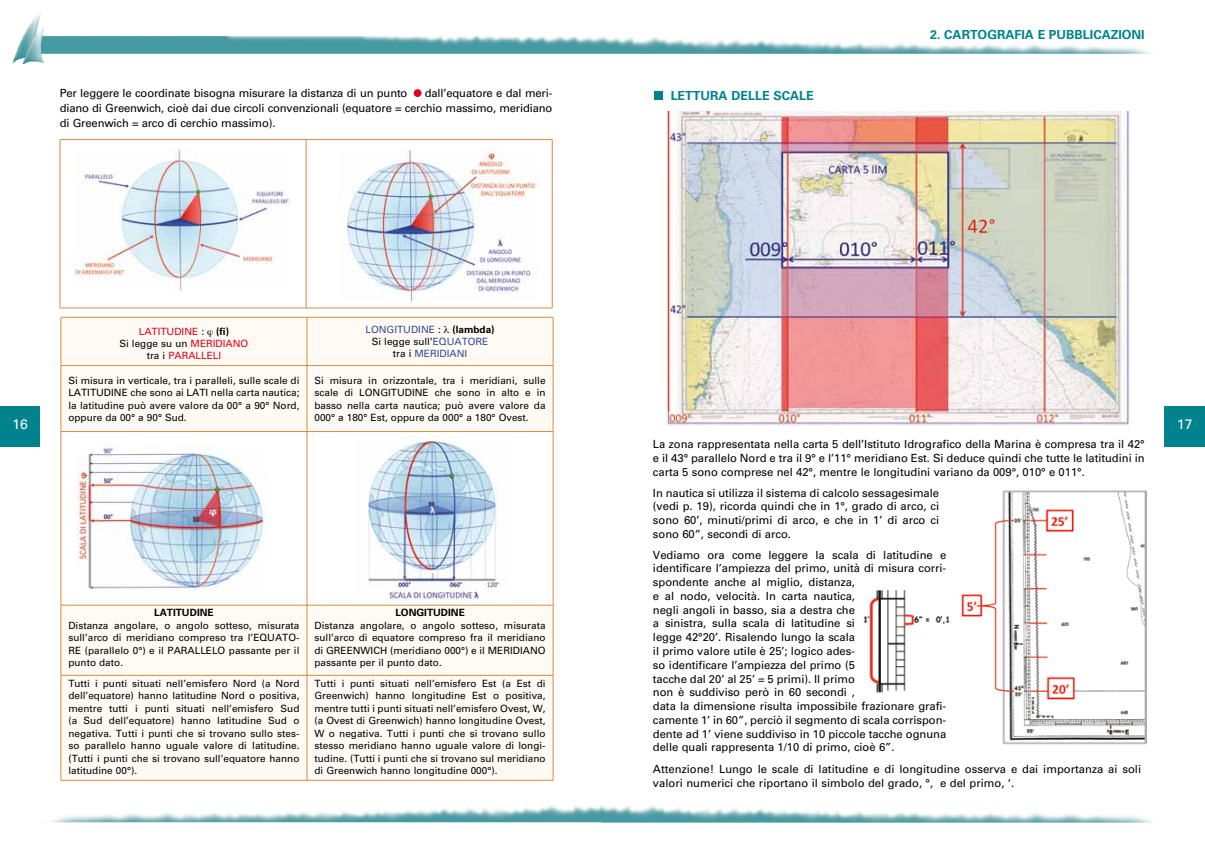
<style>
.page{position:relative;width:1205px;height:851px;background:#fff}
.page>*{position:absolute;margin:0;border:0;box-sizing:border-box;transform-origin:0 0}
.t1{font:13.75px "Univers";color:#fff}
.t2{font:700 12.5px "Univers";color:#00838d}
.t3{font:11.25px/13.8px "Univers";letter-spacing:-.005em;color:#000;text-align:justify}
.t4{font:10px/12.5px "Univers";color:#000;text-align:justify}
.t5{font:10px/11.9px "Univers";color:#334a97;text-align:center}
.t6{font:10px/11.9px "Univers";color:#e2001a;text-align:center}
.t7{font:700 10px "Univers";color:#000}
.s1{color:#000}
.s2{font-weight:700;color:#000}
</style>
<div class="page">
<img style="left:12px;top:12px;width:1139px;height:52px">
<img style="left:50px;top:805px;width:552px;height:18px">
<svg style="left:602px;top:806px;width:551px;height:17px"></svg>
<div style="left:1165px;top:406px;width:40px;height:40px;background:#00838d"></div>
<div style="left:0;top:406px;width:40px;height:40px;background:#00838d"></div>
<div style="left:62px;top:318px;width:491px;height:462px;background:#fffbf4"></div>
<svg style="left:62px;top:432px;width:491px;height:173px"></svg>
<hr style="left:61px;top:317px;width:246px;height:1px;background:#d18d43">
<hr style="left:61px;top:317px;width:1px;height:48px;background:#d18d43">
<hr style="left:307px;top:317px;width:246px;height:1px;background:#d18d43">
<hr style="left:307px;top:317px;width:1px;height:48px;background:#d18d43">
<hr style="left:553px;top:317px;width:1px;height:48px;background:#d18d43">
<hr style="left:61px;top:365px;width:246px;height:1px;background:#d18d43">
<hr style="left:61px;top:365px;width:1px;height:66px;background:#d18d43">
<hr style="left:307px;top:365px;width:246px;height:1px;background:#d18d43">
<hr style="left:307px;top:365px;width:1px;height:66px;background:#d18d43">
<hr style="left:553px;top:365px;width:1px;height:66px;background:#d18d43">
<hr style="left:61px;top:431px;width:246px;height:1px;background:#d18d43">
<hr style="left:61px;top:431px;width:1px;height:174px;background:#d18d43">
<hr style="left:307px;top:431px;width:246px;height:1px;background:#d18d43">
<hr style="left:307px;top:431px;width:1px;height:174px;background:#d18d43">
<hr style="left:553px;top:431px;width:1px;height:174px;background:#d18d43">
<hr style="left:61px;top:605px;width:246px;height:1px;background:#d18d43">
<hr style="left:61px;top:605px;width:1px;height:70px;background:#d18d43">
<hr style="left:307px;top:605px;width:246px;height:1px;background:#d18d43">
<hr style="left:307px;top:605px;width:1px;height:70px;background:#d18d43">
<hr style="left:553px;top:605px;width:1px;height:70px;background:#d18d43">
<hr style="left:61px;top:675px;width:246px;height:1px;background:#d18d43">
<hr style="left:61px;top:675px;width:1px;height:105px;background:#d18d43">
<hr style="left:307px;top:675px;width:246px;height:1px;background:#d18d43">
<hr style="left:307px;top:675px;width:1px;height:105px;background:#d18d43">
<hr style="left:553px;top:675px;width:1px;height:105px;background:#d18d43">
<hr style="left:61px;top:780px;width:246px;height:1px;background:#d18d43">
<hr style="left:307px;top:780px;width:246px;height:1px;background:#d18d43">
<div style="left:414px;top:89px;width:7px;height:8px;background:#e2001a;border-radius:50%"></div>
<img style="left:77px;top:445px;width:191px;height:148px">
<svg style="left:61px;top:140px;width:491px;height:168px"></svg>
<hr style="left:60px;top:139px;width:246px;height:1px;background:#d18d43">
<hr style="left:60px;top:140px;width:1px;height:168px;background:#d18d43">
<hr style="left:306px;top:139px;width:246px;height:1px;background:#d18d43">
<hr style="left:306px;top:140px;width:1px;height:168px;background:#d18d43">
<hr style="left:552px;top:140px;width:1px;height:168px;background:#d18d43">
<hr style="left:60px;top:308px;width:246px;height:1px;background:#d18d43">
<hr style="left:306px;top:308px;width:246px;height:1px;background:#d18d43">
<img style="left:74px;top:150px;width:217px;height:141px">
<img style="left:354px;top:436px;width:157px;height:166px">
<img style="left:340px;top:150px;width:199px;height:151px">
<div style="left:654px;top:91px;width:9px;height:9px;background:#00838d"></div>
<img style="left:863px;top:590px;width:87px;height:103px">
<img style="left:666px;top:112px;width:464px;height:313px">
<img style="left:961px;top:490px;width:185px;height:255px">
<svg style="left:207px;top:330px;width:6px;height:7px"></svg>
<svg style="left:444px;top:326px;width:5px;height:7px"></svg>
<p class="t3" style="left:60px;top:85px;width:494px;line-height:15px;text-indent:365px">dall’equatore e dal meri&shy;diano di Greenwich, cioè dai due circoli convenzionali (equatore = cerchio massimo, meridiano di Greenwich = arco di cerchio massimo).</p>
<p class="t2" style="left:671px;top:88px;width:145px">LETTURA DELLE SCALE</p>
<p class="t3" style="left:60px;top:86px;width:349px">Per leggere le coordinate bisogna misurare la distanza di un punto</p>
<p class="t2" style="left:930px;top:27px;width:216px">2. CARTOGRAFIA E PUBBLICAZIONI</p>
<p class="t6" style="left:119px;top:325px;width:130px">LATITUDINE <span class="s1">:</span> <span class="s2">(fi)<br></span><span class="s1">Si legge su un</span> MERIDIANO <span class="s1">tra i</span> PARALLELI</p>
<p class="t5" style="left:365px;top:324px;width:131px">LONGITUDINE <span class="s1">:</span> <span class="s2">(lambda)<br></span><span class="s1">Si legge sull’</span>EQUATORE <span class="s1">tra i</span> MERIDIANI</p>
<p class="t4" style="left:68px;top:374px;width:233px">Si misura in verticale, tra i paralleli, sulle scale di LATITUDINE che sono ai LATI nella carta nautica; la latitudine può avere valore da 00° a 90° Nord, oppure da 00° a 90° Sud.</p>
<p class="t4" style="left:314px;top:374px;width:233px">Si misura in orizzontale, tra i meridiani, sulle scale di LONGITUDINE che sono in alto e in basso nella carta nautica; può avere valore da 000° a 180° Est, oppure da 000° a 180° Ovest.</p>
<p class="t1" style="left:12px;top:416px;width:17px">16</p>
<p class="t1" style="left:1177px;top:416px;width:17px">17</p>
<p class="t7" style="left:154px;top:607px;width:61px">LATITUDINE</p>
<p class="t4" style="left:68px;top:619px;width:233px">Distanza angolare, o angolo sotteso, misurata sull’arco di meridiano compreso tra l’EQUATO-RE (parallelo 0°) e il PARALLELO passante per il punto dato.</p>
<p class="t7" style="left:395px;top:607px;width:71px">LONGITUDINE</p>
<p class="t4" style="left:314px;top:619px;width:233px">Distanza angolare, o angolo sotteso, misurata sull’arco di equatore compreso fra il meridiano di GREENWICH (meridiano 000°) e il MERIDIANO passante per il punto dato.</p>
<p class="t4" style="left:68px;top:676px;width:233px">Tutti i punti situati nell’emisfero Nord (a Nord dell’equatore) hanno latitudine Nord o positiva, mentre tutti i punti situati nell’emisfero Sud (a Sud dell’equatore) hanno latitudine Sud o negativa. Tutti i punti che si trovano sullo stes&shy;so parallelo hanno uguale valore di latitudine. (Tutti i punti che si trovano sull’equatore hanno latitudine 00°).</p>
<p class="t4" style="left:314px;top:676px;width:233px">Tutti i punti situati nell’emisfero Est (a Est di Greenwich) hanno longitudine Est o positiva, mentre tutti i punti situati nell’emisfero Ovest, W, (a Ovest di Greenwich) hanno longitudine Ovest, W o negativa. Tutti i punti che si trovano sullo stesso meridiano hanno uguale valore di longi&shy;tudine. (Tutti i punti che si trovano sul meridiano di Greenwich hanno longitudine 000°).</p>
<p class="t3" style="left:653px;top:437px;width:493px">La zona rappresentata nella carta 5 dell’Istituto Idrografico della Marina è compresa tra il 42° e il 43° parallelo Nord e tra il 9° e l’11° meridiano Est. Si deduce quindi che tutte le latitudini in carta 5 sono comprese nel 42°, mentre le longitudini variano da 009°, 010° e 011°.</p>
<p class="t3" style="left:653px;top:485px;width:288px">In nautica si utilizza il sistema di calcolo sessagesimale (vedi p. 19), ricorda quindi che in 1°, grado di arco, ci sono 60’, minuti/primi di arco, e che in 1’ di arco ci sono 60”, secondi di arco.</p>
<p class="t3" style="left:653px;top:548px;width:295px;text-align:left">Vediamo ora come leggere la scala di latitudine e identificare l’ampiezza del primo, unità di misura corri&shy;spondente anche al miglio, distanza,<br>e al nodo, velocità. In carta nautica,<br>negli angoli in basso, sia a destra che<br>a sinistra, sulla scala di latitudine si<br>legge 42°20’. Risalendo lungo la scala<br>il primo valore utile è 25’; logico ades-<br>so identificare l’ampiezza del primo (5<br>tacche dal 20’ al 25’ = 5 primi). Il primo<br>non è suddiviso però in 60 secondi ,<br>data la dimensione risulta impossibile frazionare grafi&shy;camente 1’ in 60”, perciò il segmento di scala corrispon&shy;dente ad 1’ viene suddiviso in 10 piccole tacche ognuna delle quali rappresenta 1/10 di primo, cioè 6”.</p>
<p class="t3" style="left:653px;top:761px;width:490px;line-height:14.1px">Attenzione! Lungo le scale di latitudine e di longitudine osserva e dai importanza ai soli valori numerici che riportano il simbolo del grado, °, e del primo, ‘.</p>
</div>
